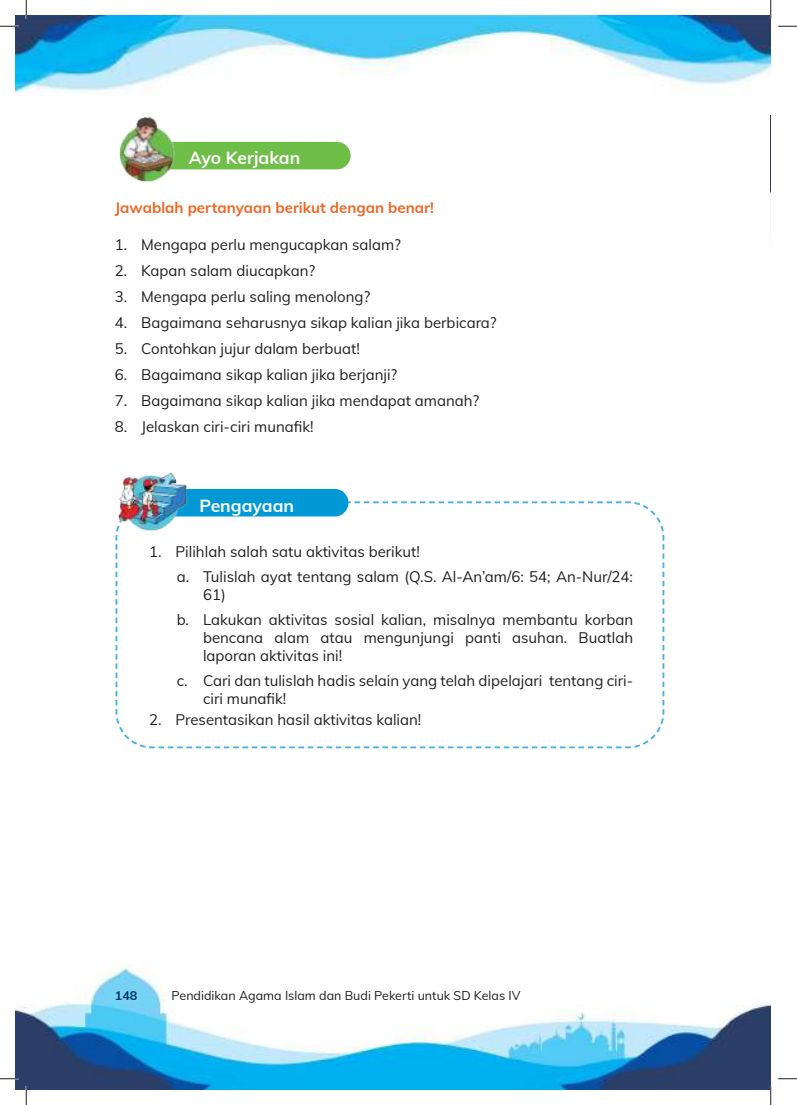
<style>
.page{position:relative;width:797px;height:1105px;background:#fff}
.page>*{position:absolute;margin:0;border:0;box-sizing:border-box;transform-origin:0 0}
.t1{font:700 17.5px "Mulish";color:#fff}
.t2{font:15px/25.1px "Mulish";color:#231f20}
.t3{font:700 15px "Mulish";color:#f26522}
.t4{font:12.5px "Mulish";color:#231f20}
.t5{font:700 12.5px "Mulish";color:#013668}
</style>
<div class="page">
<img style="left:16px;top:967px;width:754px;height:122px">
<img style="left:770px;top:19px;width:1px;height:177px">
<img style="left:16px;top:16px;width:754px;height:80px">
<svg style="left:115px;top:500px;width:550px;height:249px"></svg>
<div style="left:137px;top:489px;width:211px;height:27px;background:#0098d5;border-radius:14px"></div>
<img style="left:115px;top:472px;width:73px;height:60px">
<div style="left:140px;top:142px;width:210px;height:27px;background:#6ebe47;border-radius:14px"></div>
<img style="left:119px;top:116px;width:66px;height:66px">
<svg style="left:0;top:25px;width:19px;height:2px"></svg>
<svg style="left:778px;top:25px;width:19px;height:2px"></svg>
<svg style="left:0;top:1078px;width:19px;height:1px"></svg>
<svg style="left:778px;top:1078px;width:19px;height:1px"></svg>
<svg style="left:25px;top:0;width:2px;height:19px"></svg>
<svg style="left:25px;top:1086px;width:2px;height:19px"></svg>
<svg style="left:770px;top:0;width:1px;height:19px"></svg>
<svg style="left:770px;top:1086px;width:1px;height:19px"></svg>
<p class="t1" style="left:189px;top:152px;width:113px">Ayo Kerjakan</p>
<p class="t3" style="left:115px;top:202px;width:320px">Jawablah pertanyaan berikut dengan benar!</p>
<p class="t2" style="left:115px;top:233px;width:287px">1. Mengapa perlu mengucapkan salam?</p>
<p class="t2" style="left:115px;top:259px;width:202px">2. Kapan salam diucapkan?</p>
<p class="t2" style="left:115px;top:285px;width:257px">3. Mengapa perlu saling menolong?</p>
<p class="t2" style="left:115px;top:311px;width:383px">4. Bagaimana seharusnya sikap kalian jika berbicara?</p>
<p class="t2" style="left:115px;top:337px;width:247px">5. Contohkan jujur dalam berbuat!</p>
<p class="t2" style="left:115px;top:363px;width:284px">6. Bagaimana sikap kalian jika berjanji?</p>
<p class="t2" style="left:115px;top:389px;width:366px">7. Bagaimana sikap kalian jika mendapat amanah?</p>
<p class="t2" style="left:115px;top:413px;width:200px">8. Jelaskan ciri-ciri munafik!</p>
<p class="t1" style="left:199px;top:499px;width:96px">Pengayaan</p>
<p class="t2" style="left:177px;top:540px;width:458px;text-indent:-27px">1. Pilihlah salah satu aktivitas berikut!<br>a. Tulislah ayat tentang salam (Q.S. Al-An’am/6: 54; An-Nur/24:</p>
<p class="t2" style="left:177px;top:583px;width:458px;text-indent:26px">61)<br>b. Lakukan aktivitas sosial kalian, misalnya membantu korban</p>
<p class="t2" style="left:203px;top:630px;width:431px;line-height:18px">bencana alam atau mengunjungi panti asuhan. Buatlah laporan aktivitas ini!</p>
<p class="t2" style="left:203px;top:673px;width:431px;line-height:18px;text-indent:-26px">c. Cari dan tulislah hadis selain yang telah dipelajari tentang ciri&shy;ciri munafik!</p>
<p class="t2" style="left:149px;top:709px;width:274px">2. Presentasikan hasil aktivitas kalian!</p>
<p class="t5" style="left:115px;top:991px;width:24px">148</p>
<p class="t4" style="left:172px;top:991px;width:350px">Pendidikan Agama Islam dan Budi Pekerti untuk SD Kelas IV</p>
</div>
